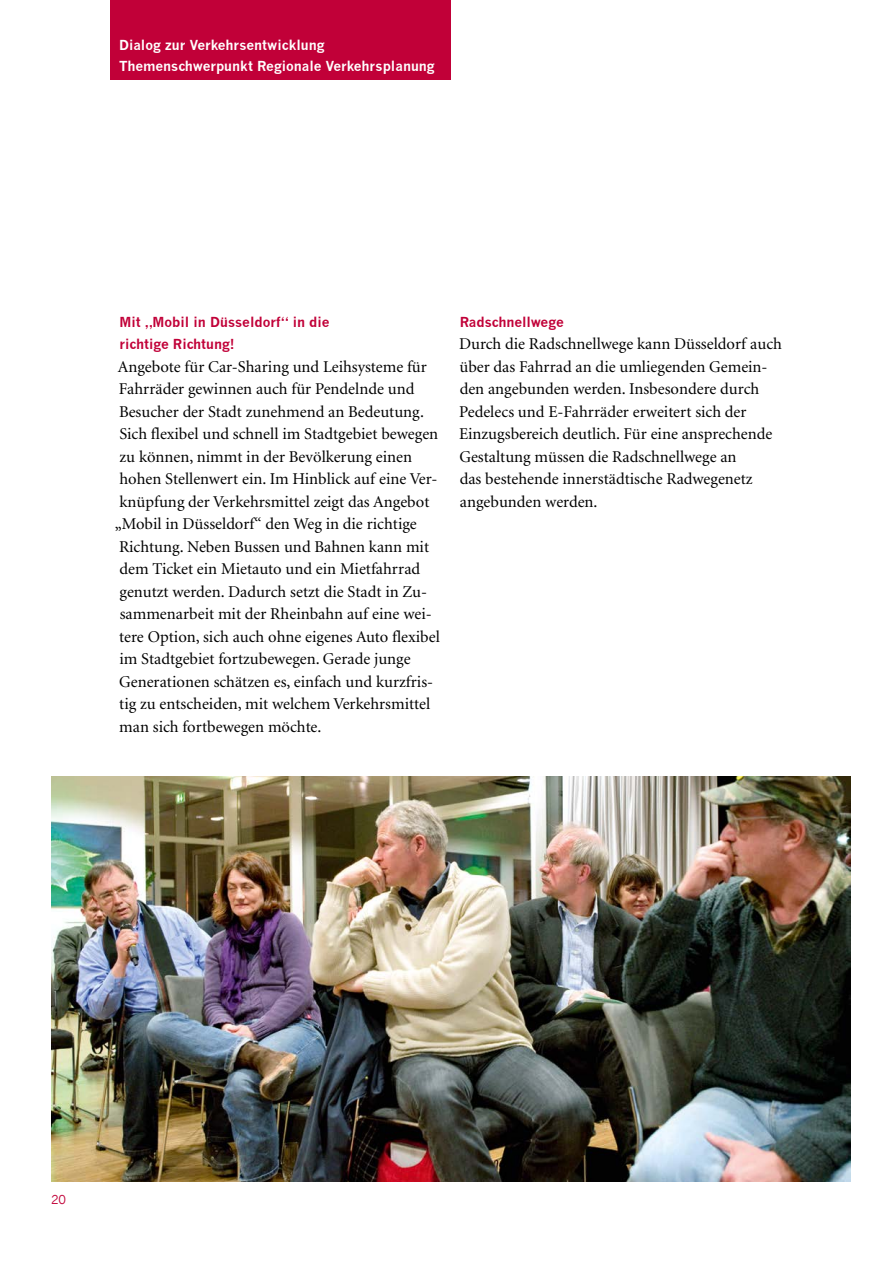
<style>
.page{position:relative;width:893px;height:1263px;background:#fff}
.page>*{position:absolute;margin:0;border:0;box-sizing:border-box;transform-origin:0 0}
.T1{font:16.5px/22.5px "Minion";color:#000}
.t1{font:700 13.5px/20.1px "News Gothic";color:#fff}
.Zwischenüberschrift{font:700 13.5px/22.5px "News Gothic";color:#c10038}
.t2{font:12px "News Gothic";color:#c10038}
</style>
<div class="page">
<div style="left:111px;top:0;width:340px;height:79px;background:#c10038"></div>
<img style="left:51px;top:777px;width:799px;height:405px">
<p class="t1" style="left:119px;top:35px;width:317px">Dialog zur Verkehrsentwicklung<br>Themenschwerpunkt Regionale Verkehrsplanung</p>
<p class="Zwischenüberschrift" style="left:120px;top:310px;width:211px">Mit „Mobil in Düsseldorf“ in die richtige Richtung!</p>
<p class="T1" style="left:118px;top:356px;width:311px">Angebote für Car-Sharing und Leihsysteme für</p>
<p class="T1" style="left:119px;top:378px;width:297px">Fahrräder gewinnen auch für Pendelnde und</p>
<p class="T1" style="left:119px;top:401px;width:306px">Besucher der Stadt zunehmend an Bedeutung.</p>
<p class="T1" style="left:119px;top:423px;width:320px">Sich flexibel und schnell im Stadtgebiet bewegen</p>
<p class="T1" style="left:120px;top:446px;width:294px">zu können, nimmt in der Bevölkerung einen</p>
<p class="T1" style="left:119px;top:468px;width:320px">hohen Stellenwert ein. Im Hinblick auf eine Ver-</p>
<p class="T1" style="left:120px;top:491px;width:311px">knüpfung der Verkehrsmittel zeigt das Angebot</p>
<p class="T1" style="left:115px;top:513px;width:304px">„Mobil in Düsseldorf“ den Weg in die richtige</p>
<p class="T1" style="left:119px;top:536px;width:312px">Richtung. Neben Bussen und Bahnen kann mit</p>
<p class="T1" style="left:119px;top:558px;width:302px">dem Ticket ein Mietauto und ein Mietfahrrad</p>
<p class="T1" style="left:120px;top:581px;width:309px">genutzt werden. Dadurch setzt die Stadt in Zu-</p>
<p class="T1" style="left:120px;top:603px;width:314px">sammenarbeit mit der Rheinbahn auf eine wei-</p>
<p class="T1" style="left:119px;top:626px;width:322px">tere Option, sich auch ohne eigenes Auto flexibel</p>
<p class="T1" style="left:119px;top:648px;width:293px">im Stadtgebiet fortzubewegen. Gerade junge</p>
<p class="T1" style="left:119px;top:671px;width:315px">Generationen schätzen es, einfach und kurzfris-</p>
<p class="T1" style="left:119px;top:693px;width:312px">tig zu entscheiden, mit welchem Verkehrsmittel</p>
<p class="T1" style="left:119px;top:716px;width:204px">man sich fortbewegen möchte.</p>
<p class="Zwischenüberschrift" style="left:460px;top:310px;width:106px">Radschnellwege</p>
<p class="T1" style="left:459px;top:333px;width:324px">Durch die Radschnellwege kann Düsseldorf auch über das Fahrrad an die umliegenden Gemein&shy;den angebunden werden. Insbesondere durch Pedelecs und E-Fahrräder erweitert sich der Einzugsbereich deutlich. Für eine ansprechende Gestaltung müssen die Radschnellwege an<br>das bestehende innerstädtische Radwegenetz angebunden werden.</p>
<p class="t2" style="left:51px;top:1193px;width:16px">20</p>
</div>
